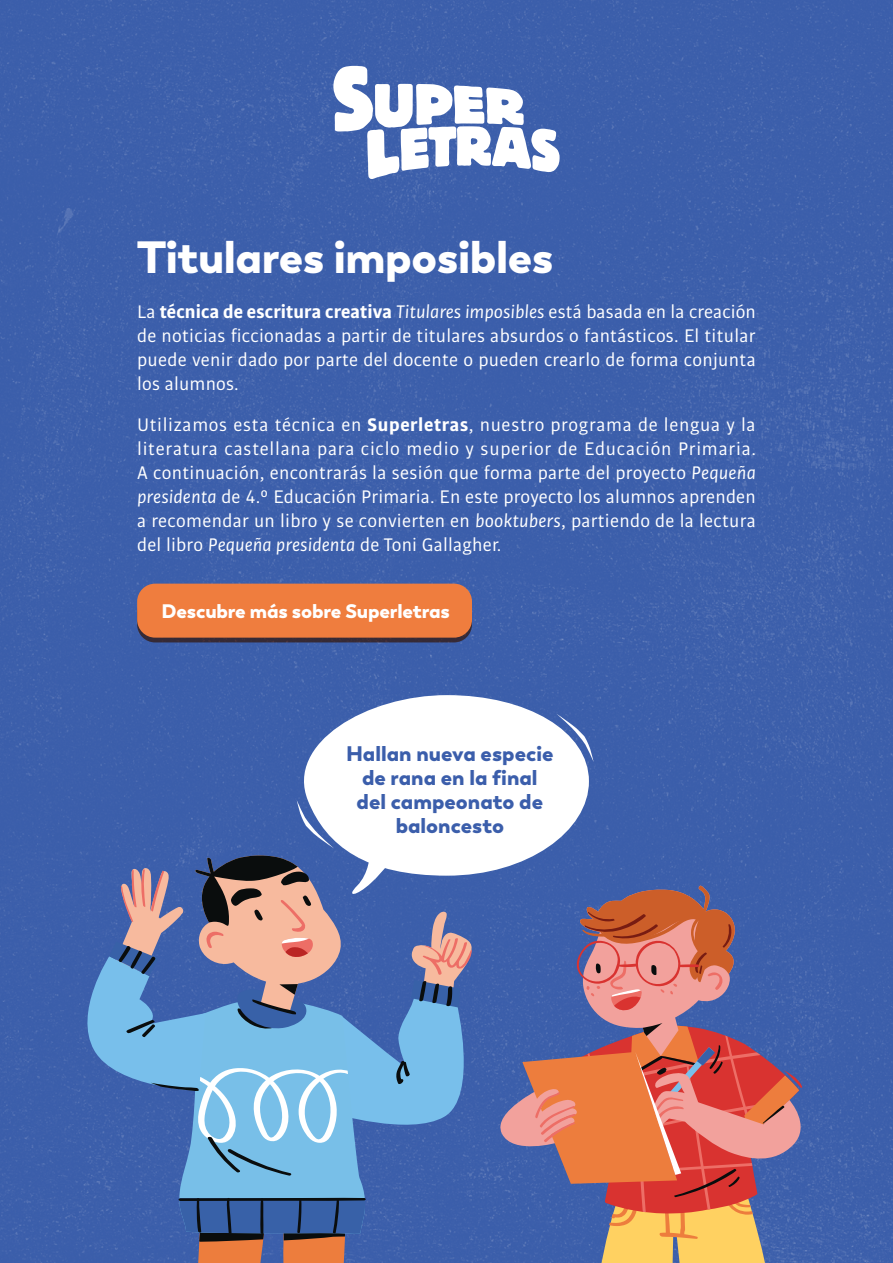
<style>
.page{position:relative;width:893px;height:1263px;background:#3c5fab}
.page>*{position:absolute;margin:0;border:0;box-sizing:border-box;transform-origin:0 0}
.t1{font:900 45px "Trenda";letter-spacing:-.01em;color:#fff}
.t2{font:900 21px/24px "Trenda";color:#3b5eab;text-align:center}
.t3{font:19.5px/24px "Bulo";letter-spacing:.015em;color:#fff;text-align:justify}
.t4{font:900 19.5px "Trenda";letter-spacing:-.01em;color:#fff}
.s1{font-weight:700}
.s2{font-style:italic}
</style>
<div class="page">
<svg style="left:491px;top:885px;width:321px;height:378px;background:#956e7f"></svg>
<div style="left:137px;top:595px;width:335px;height:47px;background:#362a36;border-radius:18px"></div>
<div style="left:137px;top:584px;width:335px;height:54px;background:#ef7d3e;border-radius:18px"></div>
<svg style="left:285px;top:695px;width:304px;height:181px"></svg>
<svg style="left:556px;top:713px;width:38px;height:49px"></svg>
<svg style="left:73px;top:800px;width:406px;height:463px;background:#6a87b7"></svg>
<svg style="left:333px;top:66px;width:227px;height:114px"></svg>
<h1 class="t1" style="left:137px;top:228px;width:418px">Titulares imposibles</h1>
<p class="t3" style="left:137px;top:299px;width:620px">La <span class="s1">técnica de escritura creativa</span> <span class="s2">Titulares imposibles</span> está basada en la creación de noticias ficcionadas a partir de titulares absurdos o fantásticos. El titular puede venir dado por parte del docente o pueden crearlo de forma conjunta los alumnos.</p>
<p class="t3" style="left:137px;top:412px;width:620px">Utilizamos esta técnica en <span class="s1">Superletras</span>, nuestro programa de lengua y la literatura castellana para ciclo medio y superior de Educación Primaria.<br>A continuación, encontrarás la sesión que forma parte del proyecto <span class="s2">Pequeña presidenta</span> de 4.º Educación Primaria. En este proyecto los alumnos aprenden a recomendar un libro y se convierten en <span class="s2">booktubers</span>, partiendo de la lectura del libro <span class="s2">Pequeña presidenta</span> de Toni Gallagher.</p>
<p class="t4" style="left:162px;top:598px;width:290px">Descubre más sobre Superletras</p>
<p class="t2" style="left:346px;top:741px;width:209px">Hallan nueva especie de rana en la final del campeonato de baloncesto</p>
</div>
